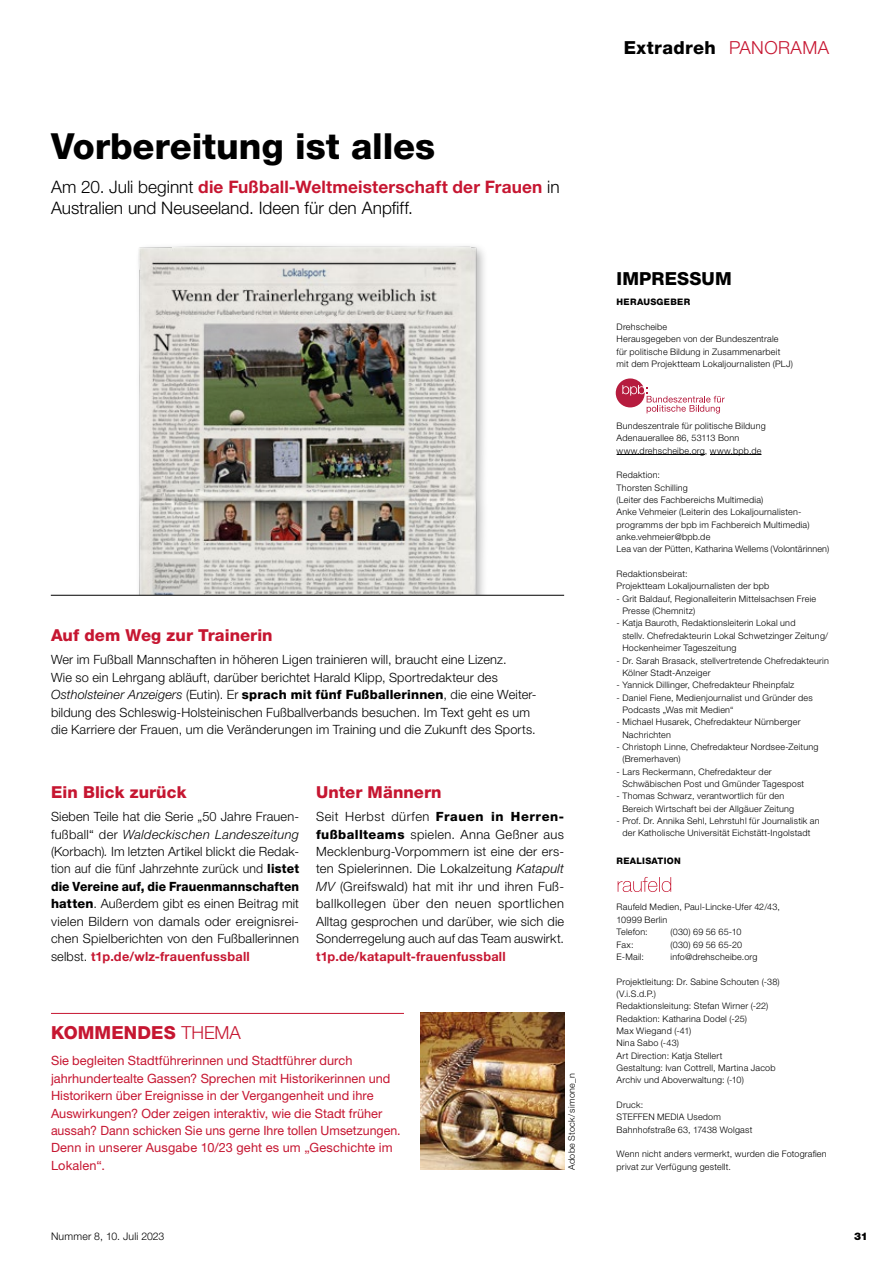
<style>
.page{position:relative;width:893px;height:1263px;background:#fff}
.page>*{position:absolute;margin:0;border:0;box-sizing:border-box;transform-origin:0 0}
.t1{font:800 36px "Helvetica Neue LT Std";color:#000}
.t2{font:800 18px "Helvetica Neue LT Std";letter-spacing:.015em;color:#000}
.t3{font:800 18px "Helvetica Neue LT Std";letter-spacing:.01em;color:#c61631}
.t4{font:300 17.25px/21px "Helvetica Neue LT Std";color:#000}
.t5{font:800 16.5px "Helvetica Neue LT Std";letter-spacing:.005em;color:#c61631}
.t6{font:300 12.75px/17.4px "Helvetica Neue LT Std";letter-spacing:.015em;color:#000;text-align:justify}
.t7{font:12.75px/17.4px "Helvetica Neue LT Std";color:#c61631}
.t8{font:700 12.75px "Helvetica Neue LT Std";letter-spacing:.02em;color:#c61631}
.t9{font:300 10.5px "Helvetica Neue LT Std";letter-spacing:.02em;color:#000}
.t10{font:900 10.5px "Helvetica Neue LT Std";color:#000}
.t11{font:300 9px/12.3px "Helvetica Neue LT Std";letter-spacing:.025em;color:#000}
.t12{font:800 9px "Helvetica Neue LT Std";letter-spacing:.035em;color:#000}
.s1{font-weight:700;color:#c61631}
.s2{font-style:italic}
.s3{font-weight:800}
.s4{font-weight:300}
.s5{font-weight:300;color:#c61631}
</style>
<div class="page">
<hr style="left:51px;top:1013px;width:353px;height:1px;background:#c61631">
<img style="left:421px;top:1013px;width:143px;height:157px">
<hr style="left:617px;top:454px;width:88px;height:1px;background:#000">
<hr style="left:710px;top:454px;width:51px;height:1px;background:#000">
<svg style="left:616px;top:378px;width:109px;height:36px"></svg>
<svg style="left:618px;top:877px;width:53px;height:15px"></svg>
<div style="left:135px;top:241px;width:354px;height:388px;background:#000;opacity:.3"></div>
<img style="left:133px;top:243px;width:349px;height:352px">
<img style="left:139px;top:253px;width:329px;height:342px">
<div style="left:34px;top:595px;width:547px;height:78px;background:#fff"></div>
<hr style="left:51px;top:595px;width:513px;height:1px;background:#000">
<h1 class="t1" style="left:51px;top:124px;width:386px">Vorbereitung ist alles</h1>
<h3 class="t4" style="left:51px;top:176px;width:510px">Am 20. Juli beginnt <span class="s1">die Fußball-Weltmeisterschaft der Frauen</span> in<br>Australien und Neuseeland. Ideen für den Anpfiff.</h3>
<h3 class="t5" style="left:51px;top:626px;width:223px">Auf dem Weg zur Trainerin</h3>
<p class="t6" style="left:51px;top:651px;width:487px;text-align:left">Wer im Fußball Mannschaften in höheren Ligen trainieren will, braucht eine Lizenz.<br>Wie so ein Lehrgang abläuft, darüber berichtet Harald Klipp, Sportredakteur des <span class="s2">Ostholsteiner Anzeigers</span> (Eutin). Er <span class="s3">sprach mit fünf Fußballerinnen</span>, die eine Weiter&shy;bildung des Schleswig-Holsteinischen Fußballverbands besuchen. Im Text geht es um die Karriere der Frauen, um die Veränderungen im Training und die Zukunft des Sports.</p>
<h3 class="t5" style="left:51px;top:782px;width:137px">Ein Blick zurück</h3>
<p class="t6" style="left:51px;top:808px;width:250px">Sieben Teile hat die Serie „50 Jahre Frauen&shy;fußball“ der <span class="s2">Waldeckischen Landeszeitung </span>(Korbach)<span class="s2">.</span> Im letzten Artikel blickt die Redak&shy;tion auf die fünf Jahrzehnte zurück und <span class="s3">listet die Vereine auf, die Frauenmannschaften hatten</span>. Außerdem gibt es einen Beitrag mit vielen Bildern von damals oder ereignisrei&shy;chen Spielberichten von den Fußballerinnen selbst. <span class="s1">t1p.de/wlz-frauenfussball</span></p>
<h3 class="t5" style="left:316px;top:782px;width:127px">Unter Männern</h3>
<p class="t6" style="left:316px;top:808px;width:250px">Seit Herbst dürfen <span class="s3">Frauen in Herren&shy;fußballteams</span> spielen. Anna Geßner aus Mecklenburg-Vorpommern ist eine der ers&shy;ten Spielerinnen. Die Lokalzeitung <span class="s2">Katapult MV</span> (Greifswald) hat mit ihr und ihren Fuß&shy;ballkollegen über den neuen sportlichen Alltag gesprochen und darüber, wie sich die Sonderregelung auch auf das Team auswirkt.</p>
<h3 class="t8" style="left:316px;top:948px;width:191px">t1p.de/katapult-frauenfussball</h3>
<h2 class="t3" style="left:51px;top:1022px;width:191px">KOMMENDES <span class="s4">THEMA</span></h2>
<p class="t7" style="left:51px;top:1052px;width:351px">Sie begleiten Stadtführerinnen und Stadtführer durch jahrhundertealte Gassen? Sprechen mit Historikerinnen und Historikern über Ereignisse in der Vergangenheit und ihre Auswirkungen? Oder zeigen interaktiv, wie die Stadt früher aussah? Dann schicken Sie uns gerne Ihre tollen Umsetzungen.<br>Denn in unserer Ausgabe 10/23 geht es um „Geschichte im Lokalen“.</p>
<p class="t11" style="left:565px;top:1170px;width:98px;rotate:-90deg">Adobe Stock/simone_n</p>
<h2 class="t2" style="left:624px;top:37px;width:207px">Extradreh <span class="s5">PANORAMA</span></h2>
<h2 class="t2" style="left:617px;top:268px;width:117px">IMPRESSUM</h2>
<p class="t12" style="left:617px;top:297px;width:75px">HERAUSGEBER</p>
<p class="t11" style="left:617px;top:320px;width:178px">Drehscheibe<br>Herausgegeben von der Bundeszentrale<br>für politische Bildung in Zusammenarbeit mit dem Projektteam Lokaljournalisten (PLJ)</p>
<p class="t11" style="left:617px;top:419px;width:151px">Bundeszentrale für politische Bildung<br>Adenauerallee 86, 53113 Bonn www.drehscheibe.org, www.bpb.de</p>
<p class="t11" style="left:617px;top:469px;width:214px">Redaktion:<br>Thorsten Schilling<br>(Leiter des Fachbereichs Multimedia)<br>Anke Vehmeier (Leiterin des Lokaljournalisten&shy;programms der bpb im Fachbereich Multimedia) anke.vehmeier@bpb.de<br>Lea van der Pütten, Katharina Wellems (Volontärinnen)</p>
<p class="t11" style="left:617px;top:567px;width:154px">Redaktionsbeirat:<br>Projektteam Lokaljournalisten der bpb</p>
<p class="t11" style="left:622px;top:592px;width:195px;text-indent:-6px">- Grit Baldauf, Regionalleiterin Mittelsachsen Freie<br>Presse (Chemnitz)</p>
<p class="t11" style="left:622px;top:617px;width:207px;text-indent:-6px">- Katja Bauroth, Redaktionsleiterin Lokal und<br>stellv. Chefredakteurin Lokal Schwetzinger Zeitung/<br>Hockenheimer Tageszeitung</p>
<p class="t11" style="left:622px;top:654px;width:208px;text-indent:-6px">- Dr. Sarah Brasack, stellvertretende Chefredakteurin<br>Kölner Stadt-Anzeiger</p>
<p class="t11" style="left:617px;top:679px;width:179px">- Yannick Dillinger, Chefredakteur Rheinpfalz</p>
<p class="t11" style="left:622px;top:691px;width:192px;text-indent:-6px">- Daniel Fiene, Medienjournalist und Gründer des<br>Podcasts „Was mit Medien“</p>
<p class="t11" style="left:622px;top:716px;width:180px;text-indent:-6px">- Michael Husarek, Chefredakteur Nürnberger<br>Nachrichten</p>
<p class="t11" style="left:622px;top:740px;width:198px;text-indent:-6px">- Christoph Linne, Chefredakteur Nordsee-Zeitung (Bremerhaven)</p>
<p class="t11" style="left:622px;top:765px;width:183px;text-indent:-6px">- Lars Reckermann, Chefredakteur der<br>Schwäbischen Post und Gmünder Tagespost</p>
<p class="t11" style="left:622px;top:790px;width:173px;text-indent:-6px">- Thomas Schwarz, verantwortlich für den<br>Bereich Wirtschaft bei der Allgäuer Zeitung</p>
<p class="t11" style="left:617px;top:814px;width:205px;text-align:center">- Prof. Dr. Annika Sehl, Lehrstuhl für Journalistik an der Katholische Universität Eichstätt-Ingolstadt</p>
<p class="t12" style="left:617px;top:855px;width:66px">REALISATION</p>
<p class="t11" style="left:617px;top:901px;width:165px">Raufeld Medien, Paul-Lincke-Ufer 42/43,<br>10999 Berlin<br>Telefon:</p>
<p class="t11" style="left:671px;top:926px;width:72px">(030) 69 56 65-10</p>
<p class="t11" style="left:617px;top:938px;width:18px">Fax:</p>
<p class="t11" style="left:671px;top:938px;width:73px">(030) 69 56 65-20</p>
<p class="t11" style="left:617px;top:950px;width:29px">E-Mail:</p>
<p class="t11" style="left:671px;top:950px;width:89px">info@drehscheibe.org</p>
<p class="t11" style="left:617px;top:975px;width:165px">Projektleitung: Dr. Sabine Schouten (-38) (V.i.S.d.P.)<br>Redaktionsleitung: Stefan Wirner (-22)<br>Redaktion: Katharina Dodel (-25)<br>Max Wiegand (-41)<br>Nina Sabo (-43)<br>Art Direction: Katja Stellert<br>Gestaltung: Ivan Cottrell, Martina Jacob<br>Archiv und Aboverwaltung: (-10)</p>
<p class="t11" style="left:617px;top:1098px;width:137px">Druck:<br>STEFFEN MEDIA Usedom<br>Bahnhofstraße 63, 17438 Wolgast</p>
<p class="t11" style="left:617px;top:1148px;width:212px">Wenn nicht anders vermerkt, wurden die Fotografien</p>
<p class="t11" style="left:617px;top:1160px;width:116px">privat zur Verfügung gestellt.</p>
<p class="t9" style="left:51px;top:1229px;width:115px">Nummer 8, 10. Juli 2023</p>
<p class="t10" style="left:854px;top:1230px;width:15px">31</p>
</div>
